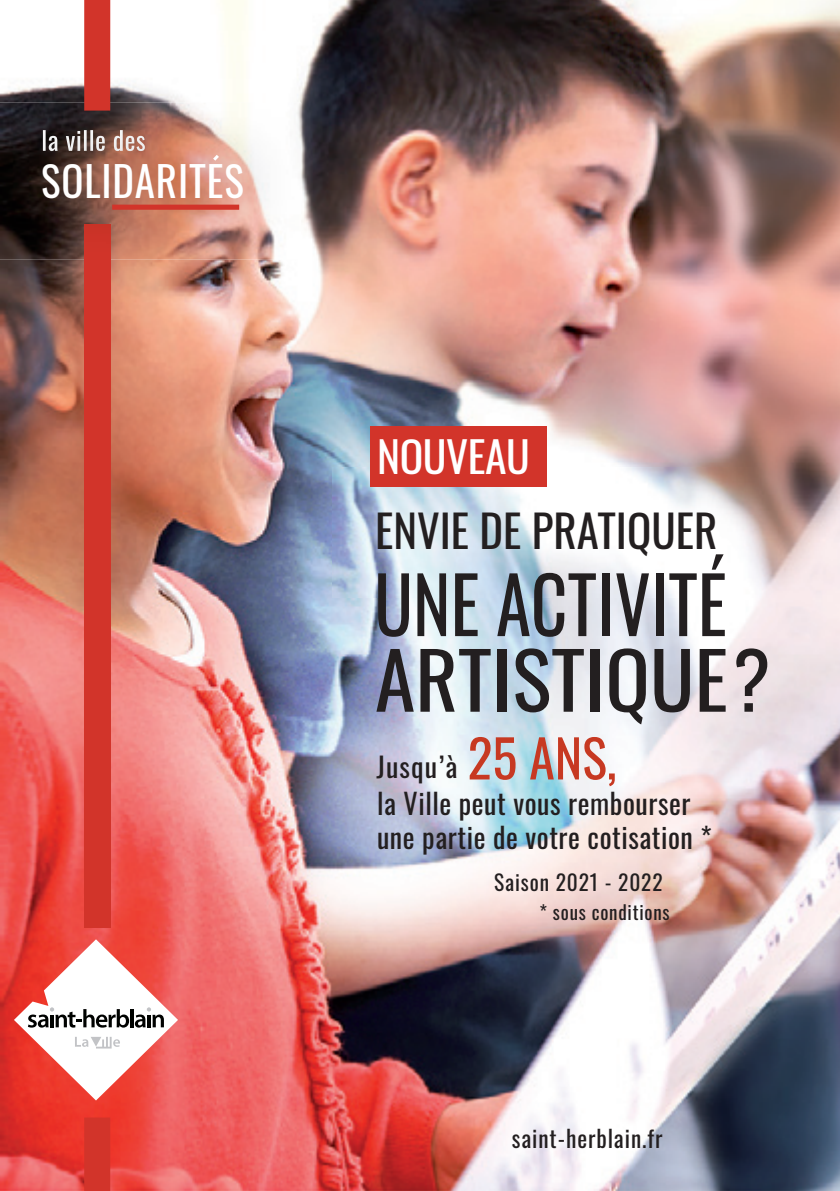
<style>
.page{position:relative;width:840px;height:1191px;background:#fff}
.page>*{position:absolute;margin:0;border:0;box-sizing:border-box;transform-origin:0 0}
.t1{font:77.4px "Oswald";color:#231f20;scale:1.06 1}
.t2{font:77.4px "Oswald";color:#231f20;scale:.92 1}
.t3{font:52px "Oswald";color:#c73922}
.t4{font:44px "Oswald";color:#231f20}
.t5{font:42px "Oswald";letter-spacing:-.01em;color:#fff;scale:1.04 1}
.t6{font:41px "Oswald";letter-spacing:.02em;color:#fff}
.t7{font:28px/33.6px "Oswald";letter-spacing:.02em;color:#231f20}
.t8{font:27px "Oswald";letter-spacing:.04em;color:#231f20;scale:1.04 1}
.t9{font:23.2px "Oswald";letter-spacing:.04em;color:#231f20}
.t10{font:21.4px "Oswald";letter-spacing:.04em;color:#231f20}
.t11{font:19px "Oswald";letter-spacing:.04em;color:#231f20}
</style>
<div class="page">
<img style="left:0;top:0;width:839px;height:1191px">
<div style="left:84px;top:224px;width:26px;height:703px;background:#d2342a"></div>
<img style="left:0;top:103px;width:301px;height:157px">
<img style="left:84px;top:224px;width:26px;height:36px">
<img style="left:43px;top:130px;width:102px;height:21px">
<div style="left:84px;top:1117px;width:26px;height:74px;background:#d2342a"></div>
<div style="left:84px;top:0;width:26px;height:111px;background:#d2342a"></div>
<img style="left:332px;top:468px;width:426px;height:129px">
<svg style="left:210px;top:152px;width:12px;height:12px"></svg>
<div style="left:370px;top:425px;width:177px;height:61px;background:#d2342a"></div>
<svg style="left:14px;top:939px;width:164px;height:161px"></svg>
<div style="left:112px;top:205px;width:127px;height:5px;background:#d2342a"></div>
<h3 class="t6" style="left:41px;top:144px;width:204px">SOLIDARITES</h3>
<h3 class="t5" style="left:377px;top:420px;width:148px">NOUVEAU</h3>
<h3 class="t4" style="left:375px;top:492px;width:343px">ENVIE DE PRATIQUER</h3>
<h1 class="t2" style="left:374px;top:535px;width:384px">UNE ACTIVITÉ</h1>
<h1 class="t1" style="left:374px;top:611px;width:374px">ARTISTIQUE?</h1>
<h2 class="t3" style="left:467px;top:712px;width:150px">25 ANS,</h2>
<p class="t8" style="left:376px;top:743px;width:79px">Jusqu’à</p>
<p class="t7" style="left:377px;top:784px;width:336px">la Ville peut vous rembourser une partie de votre cotisation *</p>
<p class="t10" style="left:494px;top:863px;width:170px">Saison 2021 - 2022</p>
<p class="t11" style="left:539px;top:895px;width:131px">* sous conditions</p>
<p class="t9" style="left:511px;top:1118px;width:152px">saint-herblain.fr</p>
</div>
